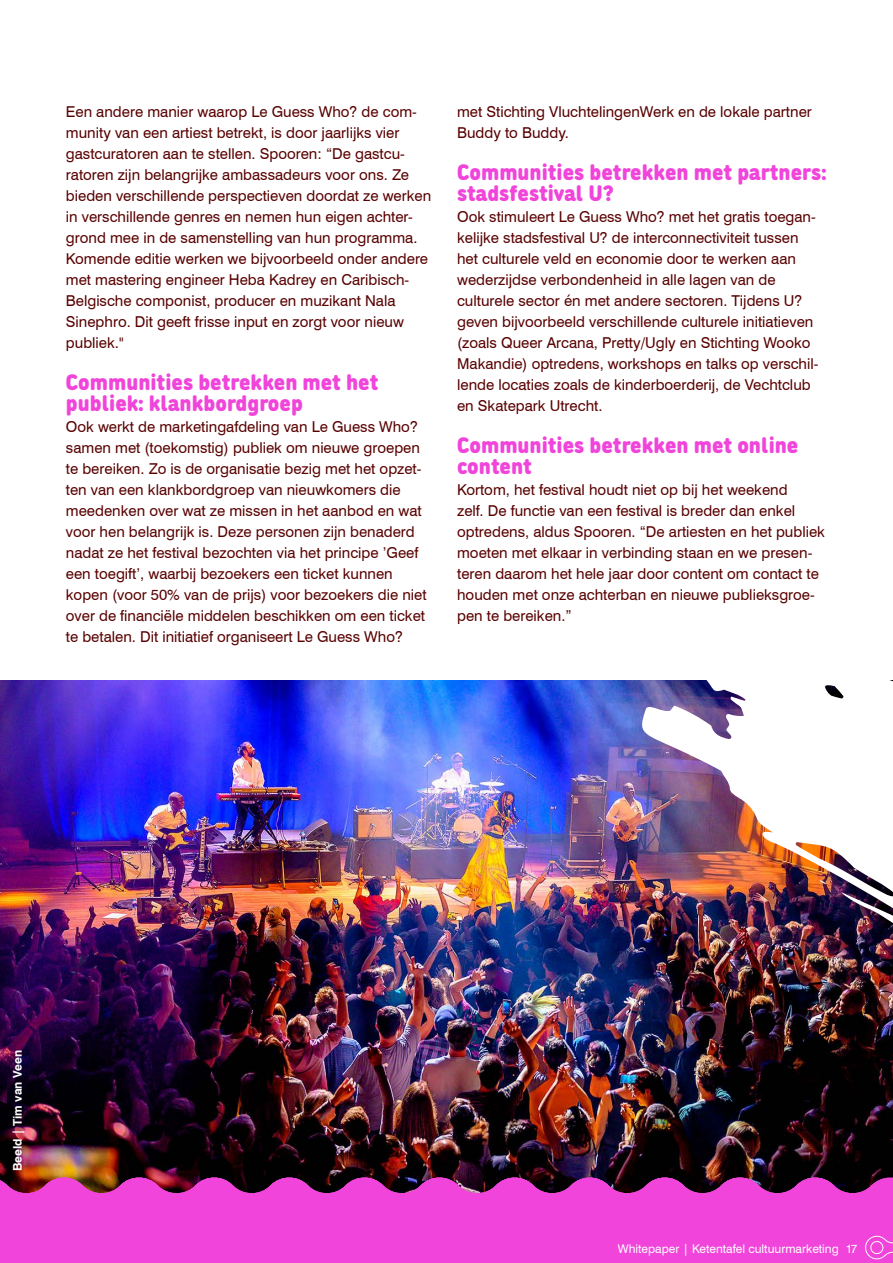
<style>
.page{position:relative;width:893px;height:1263px;background:#fff}
.page>*{position:absolute;margin:0;border:0;box-sizing:border-box;transform-origin:0 0}
.t1{font:900 22.5px/21px "DI Nosaur";color:#f044da}
.t2{font:15px/21px "Swiss 721 BT";color:#590000}
.t3{font:12px "Swiss 721 BT";color:#fff}
.t4{font:700 12px "Swiss 721 BT";color:#fff}
</style>
<div class="page">
<img style="left:0;top:680px;width:640px;height:495px">
<div style="left:0;top:1194px;width:893px;height:69px;background:#f044da"></div>
<img style="left:640px;top:680px;width:253px;height:495px">
<svg style="left:819px;top:880px;width:7px;height:4px"></svg>
<svg style="left:0;top:1175px;width:893px;height:85px"></svg>
<p class="t2" style="left:66px;top:101px;width:367px">Een andere manier waarop Le Guess Who? de com&shy;munity van een artiest betrekt, is door jaarlijks vier gastcuratoren aan te stellen. Spooren: “De gastcu&shy;ratoren zijn belangrijke ambassadeurs voor ons. Ze bieden verschillende perspectieven doordat ze werken in verschillende genres en nemen hun eigen achter&shy;grond mee in de samenstelling van hun programma.<br>Komende editie werken we bijvoorbeeld onder andere met mastering engineer Heba Kadrey en Caribisch-Belgische componist, producer en muzikant Nala Sinephro. Dit geeft frisse input en zorgt voor nieuw publiek."</p>
<h1 class="t1" style="left:66px;top:369px;width:314px">Communities betrekken met het publiek: klankbordgroep</h1>
<p class="t2" style="left:66px;top:416px;width:362px">Ook werkt de marketingafdeling van Le Guess Who? samen met (toekomstig) publiek om nieuwe groepen te bereiken. Zo is de organisatie bezig met het opzet&shy;ten van een klankbordgroep van nieuwkomers die meedenken over wat ze missen in het aanbod en wat voor hen belangrijk is. Deze personen zijn benaderd nadat ze het festival bezochten via het principe ’Geef een toegift’, waarbij bezoekers een ticket kunnen kopen (voor 50% van de prijs) voor bezoekers die niet over de financiële middelen beschikken om een ticket te betalen. Dit initiatief organiseert Le Guess Who?</p>
<p class="t2" style="left:457px;top:101px;width:356px">met Stichting VluchtelingenWerk en de lokale partner<br>Buddy to Buddy.</p>
<h1 class="t1" style="left:457px;top:159px;width:371px">Communities betrekken met partners: stadsfestival U?</h1>
<p class="t2" style="left:457px;top:206px;width:363px">Ook stimuleert Le Guess Who? met het gratis toegan&shy;kelijke stadsfestival U? de interconnectiviteit tussen het culturele veld en economie door te werken aan wederzijdse verbondenheid in alle lagen van de culturele sector én met andere sectoren. Tijdens U? geven bijvoorbeeld verschillende culturele initiatieven (zoals Queer Arcana, Pretty/Ugly en Stichting Wooko Makandie) optredens, workshops en talks op verschil&shy;lende locaties zoals de kinderboerderij, de Vechtclub en Skatepark Utrecht.</p>
<h1 class="t1" style="left:457px;top:432px;width:343px">Communities betrekken met online content</h1>
<p class="t2" style="left:457px;top:479px;width:369px">Kortom, het festival houdt niet op bij het weekend<br>zelf. De functie van een festival is breder dan enkel optredens, aldus Spooren. “De artiesten en het publiek moeten met elkaar in verbinding staan en we presen&shy;teren daarom het hele jaar door content om contact te houden met onze achterban en nieuwe publieksgroe&shy;pen te bereiken.”</p>
<p class="t4" style="left:10px;top:1171px;width:123px;rotate:-90deg">Beeld | Tim van Veen</p>
<p class="t3" style="left:618px;top:1241px;width:241px">Whitepaper | Ketentafel cultuurmarketing 17</p>
</div>
